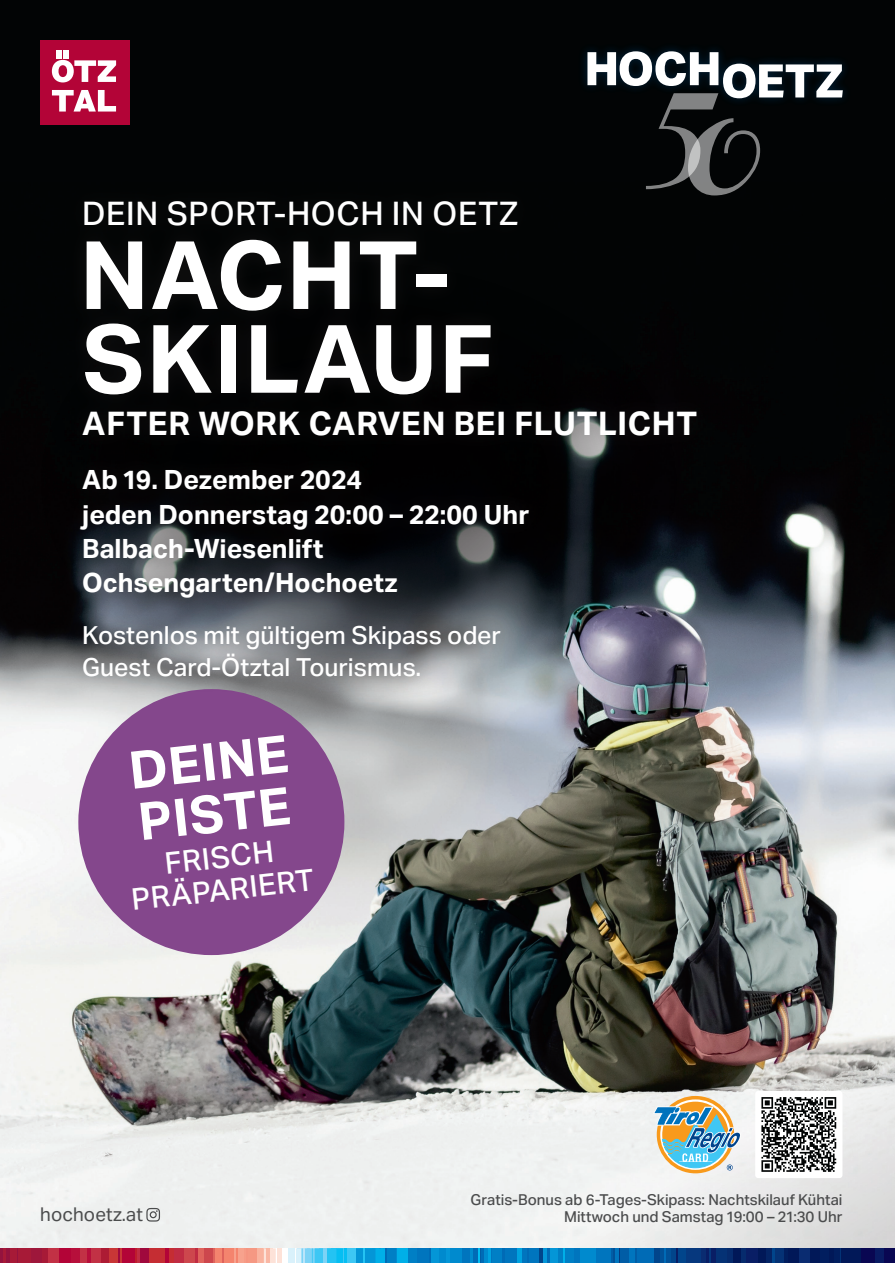
<style>
.page{position:relative;width:895px;height:1263px;background:#fff}
.page>*{position:absolute;margin:0;border:0;box-sizing:border-box;transform-origin:0 0}
.t1{font:700 94.5px/83.7px "Aktiv Grotesk";letter-spacing:.02em;color:#fff}
.t2{font:700 51.9px/52.1px "Aktiv Grotesk";color:#fff}
.t3{font:700 32.4px "Aktiv Grotesk";letter-spacing:.02em;color:#fff}
.t4{font:500 32.4px "Aktiv Grotesk";letter-spacing:.02em;color:#fff}
.t5{font:500 29.85px/32.8px "Aktiv Grotesk";color:#fff;text-align:center}
.t6{font:700 26.4px/34.3px "Aktiv Grotesk";color:#fff}
.t7{font:500 24.9px/32.4px "Aktiv Grotesk";color:#fff}
.t8{font:18.9px "Aktiv Grotesk";color:#4b4c4d}
.t9{font:500 15px/16.5px "Aktiv Grotesk";color:#4b4c4d;text-align:right}
</style>
<div class="page">
<img style="left:0;top:0;width:894px;height:1248px">
<svg style="left:447px;top:1004px;width:447px;height:244px"></svg>
<svg style="left:653px;top:1096px;width:87px;height:77px"></svg>
<div style="left:755px;top:1091px;width:87px;height:87px;background:#fff;border-radius:3px"></div>
<svg style="left:761px;top:1097px;width:75px;height:75px"></svg>
<div style="left:78px;top:689px;width:266px;height:266px;background:#84478c;border-radius:50%"></div>
<div style="left:63px;top:183px;width:650px;height:512px;background:#231f20;opacity:.5"></div>
<div style="left:0;top:1248px;width:54px;height:15px;background:#a71a37"></div>
<div style="left:51px;top:1248px;width:24px;height:15px;background:#b30437"></div>
<div style="left:71px;top:1248px;width:24px;height:15px;background:#b70f3b"></div>
<div style="left:92px;top:1248px;width:24px;height:15px;background:#c23145"></div>
<div style="left:81px;top:1248px;width:6px;height:15px;background:#c23145"></div>
<div style="left:48px;top:1248px;width:11px;height:15px;background:#c23145"></div>
<div style="left:31px;top:1248px;width:10px;height:15px;background:#9e173b"></div>
<hr style="left:6px;top:1248px;width:3px;height:15px;background:#94133e">
<svg style="left:17px;top:1248px;width:1px;height:15px"></svg>
<div style="left:819px;top:1248px;width:26px;height:15px;background:#033375"></div>
<div style="left:841px;top:1248px;width:26px;height:15px;background:#011858"></div>
<div style="left:861px;top:1248px;width:33px;height:15px;background:#090752"></div>
<div style="left:875px;top:1248px;width:8px;height:15px;background:#091b63"></div>
<div style="left:406px;top:1248px;width:12px;height:15px;background:#007fc5"></div>
<div style="left:417px;top:1248px;width:13px;height:15px;background:#0075be"></div>
<div style="left:429px;top:1248px;width:10px;height:15px;background:#006bb6"></div>
<div style="left:436px;top:1248px;width:43px;height:15px;background:#008ace"></div>
<div style="left:473px;top:1248px;width:46px;height:15px;background:#006bb6"></div>
<div style="left:462px;top:1248px;width:7px;height:15px;background:#0075be"></div>
<div style="left:596px;top:1248px;width:37px;height:15px;background:#06387e"></div>
<svg style="left:839px;top:1248px;width:1px;height:15px"></svg>
<div style="left:484px;top:1248px;width:5px;height:15px;background:#008ace"></div>
<div style="left:488px;top:1248px;width:11px;height:15px;background:#00a2df"></div>
<div style="left:504px;top:1248px;width:14px;height:15px;background:#0075be"></div>
<div style="left:517px;top:1248px;width:10px;height:15px;background:#00a2df"></div>
<div style="left:542px;top:1248px;width:17px;height:15px;background:#0496d7"></div>
<div style="left:557px;top:1248px;width:18px;height:15px;background:#007fc5"></div>
<div style="left:574px;top:1248px;width:17px;height:15px;background:#0075be"></div>
<div style="left:588px;top:1248px;width:31px;height:15px;background:#0075be"></div>
<div style="left:620px;top:1248px;width:26px;height:15px;background:#015da6"></div>
<div style="left:644px;top:1248px;width:30px;height:15px;background:#015198"></div>
<div style="left:672px;top:1248px;width:30px;height:15px;background:#01458b"></div>
<div style="left:702px;top:1248px;width:30px;height:15px;background:#053275"></div>
<div style="left:727px;top:1248px;width:30px;height:15px;background:#062b6d"></div>
<div style="left:753px;top:1248px;width:28px;height:15px;background:#042465"></div>
<svg style="left:783px;top:1248px;width:5px;height:15px"></svg>
<div style="left:805px;top:1248px;width:27px;height:15px;background:#011e5f"></div>
<div style="left:831px;top:1248px;width:8px;height:15px;background:#011e5f"></div>
<div style="left:390px;top:1248px;width:18px;height:15px;background:#00afe8"></div>
<div style="left:431px;top:1248px;width:18px;height:15px;background:#0496d7"></div>
<div style="left:439px;top:1248px;width:7px;height:15px;background:#008ace"></div>
<div style="left:491px;top:1248px;width:11px;height:15px;background:#0075be"></div>
<div style="left:522px;top:1248px;width:17px;height:15px;background:#0075be"></div>
<hr style="left:478px;top:1248px;width:3px;height:15px;background:#015da6">
<svg style="left:547px;top:1248px;width:2px;height:15px"></svg>
<div style="left:704px;top:1248px;width:11px;height:15px;background:#091e65"></div>
<div style="left:747px;top:1248px;width:18px;height:15px;background:#011858"></div>
<hr style="left:539px;top:1248px;width:3px;height:15px;background:#01458b">
<hr style="left:829px;top:1248px;width:4px;height:15px;background:#011858">
<hr style="left:671px;top:1248px;width:4px;height:15px;background:#01458b">
<svg style="left:700px;top:1248px;width:5px;height:15px"></svg>
<div style="left:788px;top:1248px;width:12px;height:15px;background:#011858"></div>
<svg style="left:676px;top:1248px;width:1px;height:15px"></svg>
<div style="left:808px;top:1248px;width:11px;height:15px;background:#011858"></div>
<div style="left:745px;top:1248px;width:12px;height:15px;background:#091e65"></div>
<svg style="left:478px;top:1248px;width:2px;height:15px"></svg>
<div style="left:492px;top:1248px;width:10px;height:15px;background:#007fc5"></div>
<svg style="left:563px;top:1248px;width:2px;height:15px"></svg>
<div style="left:580px;top:1248px;width:16px;height:15px;background:#008ace"></div>
<div style="left:637px;top:1248px;width:17px;height:15px;background:#006bb6"></div>
<svg style="left:611px;top:1248px;width:3px;height:15px"></svg>
<svg style="left:664px;top:1248px;width:1px;height:15px"></svg>
<div style="left:629px;top:1248px;width:5px;height:15px;background:#0075be"></div>
<div style="left:774px;top:1248px;width:9px;height:15px;background:#053275"></div>
<div style="left:799px;top:1248px;width:11px;height:15px;background:#0a2c71"></div>
<div style="left:654px;top:1248px;width:6px;height:15px;background:#01458b"></div>
<div style="left:686px;top:1248px;width:14px;height:15px;background:#06387e"></div>
<div style="left:733px;top:1248px;width:7px;height:15px;background:#011858"></div>
<svg style="left:709px;top:1248px;width:2px;height:15px"></svg>
<svg style="left:772px;top:1248px;width:3px;height:15px"></svg>
<div style="left:101px;top:1248px;width:9px;height:15px;background:#ad1b34"></div>
<div style="left:109px;top:1248px;width:16px;height:15px;background:#c83636"></div>
<svg style="left:134px;top:1248px;width:4px;height:15px"></svg>
<div style="left:149px;top:1248px;width:27px;height:15px;background:#c52d33"></div>
<div style="left:174px;top:1248px;width:26px;height:15px;background:#c02c43"></div>
<svg style="left:198px;top:1248px;width:26px;height:15px"></svg>
<div style="left:224px;top:1248px;width:10px;height:15px;background:#f4846e"></div>
<div style="left:234px;top:1248px;width:10px;height:15px;background:#f7a28d"></div>
<div style="left:244px;top:1248px;width:10px;height:15px;background:#f69b86"></div>
<svg style="left:118px;top:1248px;width:2px;height:15px"></svg>
<div style="left:139px;top:1248px;width:10px;height:15px;background:#a0093d"></div>
<svg style="left:138px;top:1248px;width:2px;height:15px"></svg>
<div style="left:184px;top:1248px;width:10px;height:15px;background:#cd474d"></div>
<hr style="left:165px;top:1248px;width:4px;height:15px;background:#b30437">
<div style="left:205px;top:1248px;width:8px;height:15px;background:#cd474d"></div>
<svg style="left:236px;top:1248px;width:2px;height:15px"></svg>
<div style="left:215px;top:1248px;width:6px;height:15px;background:#f4846e"></div>
<div style="left:122px;top:1248px;width:12px;height:15px;background:#b30437"></div>
<div style="left:246px;top:1248px;width:10px;height:15px;background:#f59581"></div>
<div style="left:386px;top:1248px;width:11px;height:15px;background:#007fc5"></div>
<svg style="left:257px;top:1248px;width:19px;height:15px"></svg>
<div style="left:249px;top:1248px;width:8px;height:15px;background:#f59883"></div>
<hr style="left:267px;top:1248px;width:3px;height:15px;background:#f9b7a4">
<div style="left:277px;top:1248px;width:5px;height:15px;background:#fde2d8"></div>
<div style="left:288px;top:1248px;width:7px;height:15px;background:#d9f1fb"></div>
<svg style="left:296px;top:1248px;width:91px;height:15px"></svg>
<svg style="left:146px;top:1208px;width:14px;height:13px"></svg>
<div style="left:40px;top:40px;width:90px;height:85px;background:#b30437"></div>
<div style="left:52px;top:60px;width:22px;height:22px;background:#fff;border-radius:50%"></div>
<div style="left:57px;top:50px;width:5px;height:9px;background:#fff"></div>
<div style="left:58px;top:65px;width:9px;height:12px;background:#b30437;border-radius:50%"></div>
<div style="left:64px;top:50px;width:5px;height:9px;background:#fff"></div>
<svg style="left:74px;top:60px;width:42px;height:22px"></svg>
<svg style="left:52px;top:90px;width:64px;height:22px"></svg>
<div style="left:577px;top:42px;width:275px;height:66px;background:#004578;opacity:.2"></div>
<svg style="left:587px;top:51px;width:255px;height:144px;background:#2e3234"></svg>
<svg style="left:0;top:1248px;width:2px;height:15px"></svg>
<p class="t4" style="left:82px;top:195px;width:438px">DEIN SPORT-HOCH IN OETZ</p>
<h1 class="t1" style="left:80px;top:234px;width:416px">NACHT-<br>SKILAUF</h1>
<p class="t3" style="left:82px;top:405px;width:616px">AFTER WORK CARVEN BEI FLUTLICHT</p>
<p class="t6" style="left:82px;top:463px;width:448px">Ab 19. Dezember 2024<br>jeden Donnerstag 20:00 – 22:00 Uhr<br>Balbach-Wiesenlift<br>Ochsengarten/Hochoetz</p>
<p class="t7" style="left:82px;top:619px;width:420px">Kostenlos mit gültigem Skipass oder<br>Guest Card-Ötztal Tourismus.</p>
<h2 class="t2" style="left:127px;top:745px;width:161px;rotate:-6deg">DEINE<br>PISTE</h2>
<p class="t5" style="left:126px;top:850px;width:185px;rotate:-6deg">FRISCH<br>PRÄPARIERT</p>
<p class="t8" style="left:40px;top:1203px;width:104px">hochoetz.at</p>
<p class="t9" style="left:470px;top:1191px;width:373px">Gratis-Bonus ab 6-Tages-Skipass: Nachtskilauf Kühtai<br>Mittwoch und Samstag 19:00 – 21:30 Uhr</p>
</div>
